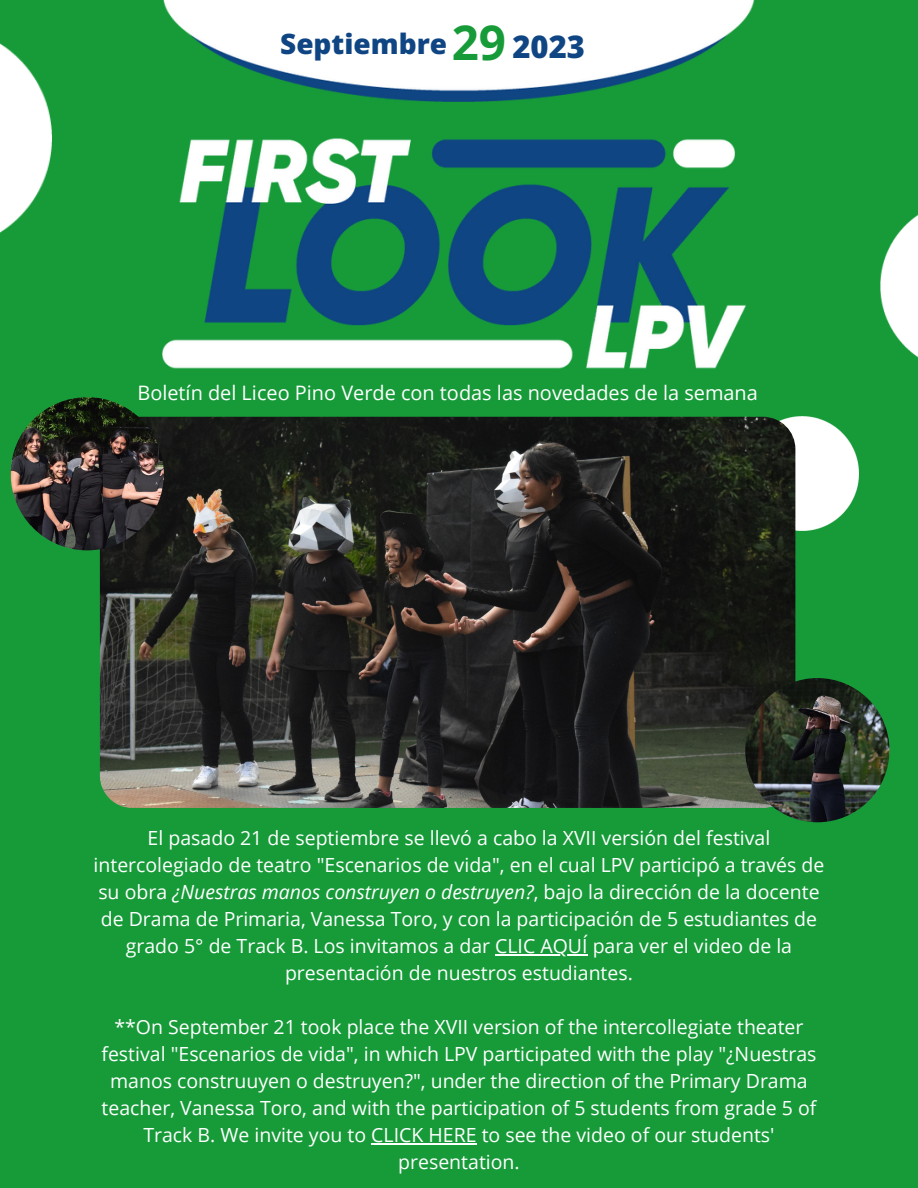
<style>
.page{position:relative;width:918px;height:1188px;background:#179b39}
.page>*{position:absolute;margin:0;border:0;box-sizing:border-box;transform-origin:0 0}
.t1{font:700 47.55px "Open Sans";color:#179b39}
.t2{font:800 30.9px "Open Sans";color:#0f4583}
.t3{font:800 27.9px "Open Sans";color:#0f4583}
.t4{font:19.95px "Open Sans";color:#fff}
.t5{font:19.5px/27px "Open Sans";color:#fff;text-align:center}
.s1{font-style:italic}
</style>
<div class="page">
<img style="left:163px;top:126px;width:583px;height:267px">
<img style="left:164px;top:0;width:590px;height:102px">
<img style="left:0;top:26px;width:51px;height:223px">
<img style="left:880px;top:200px;width:38px;height:171px">
<img style="left:768px;top:417px;width:91px;height:113px">
<img style="left:100px;top:417px;width:695px;height:391px;border-radius:32px">
<img style="left:745px;top:678px;width:145px;height:144px;border-radius:50%">
<img style="left:11px;top:397px;width:153px;height:153px;border-radius:50%">
<hr style="left:495px;top:954px;width:93px;height:1px;background:#fff">
<hr style="left:371px;top:1143px;width:106px;height:1px;background:#fff">
<p class="t3" style="left:280px;top:25px;width:168px">Septiembre</p>
<p class="t1" style="left:452px;top:9px;width:56px">29</p>
<p class="t2" style="left:513px;top:25px;width:74px">2023</p>
<p class="t4" style="left:137px;top:378px;width:622px">Boletín del Liceo Pino Verde con todas las novedades de la semana</p>
<p class="t5" style="left:94px;top:824px;width:732px">El pasado 21 de septiembre se llevó a cabo la XVII versión del festival intercolegiado de teatro "Escenarios de vida", en el cual LPV participó a través de su obra <span class="s1">¿Nuestras manos construyen o destruyen?</span>, bajo la dirección de la docente de Drama de Primaria, Vanessa Toro, y con la participación de 5 estudiantes de grado 5° de Track B. Los invitamos a dar CLIC AQUÍ para ver el video de la presentación de nuestros estudiantes.</p>
<p class="t5" style="left:101px;top:1013px;width:717px">**On September 21 took place the XVII version of the intercollegiate theater festival "Escenarios de vida", in which LPV participated with the play "¿Nuestras manos construuyen o destruyen?", under the direction of the Primary Drama teacher, Vanessa Toro, and with the participation of 5 students from grade 5 of Track B. We invite you to CLICK HERE to see the video of our students' presentation.</p>
</div>
